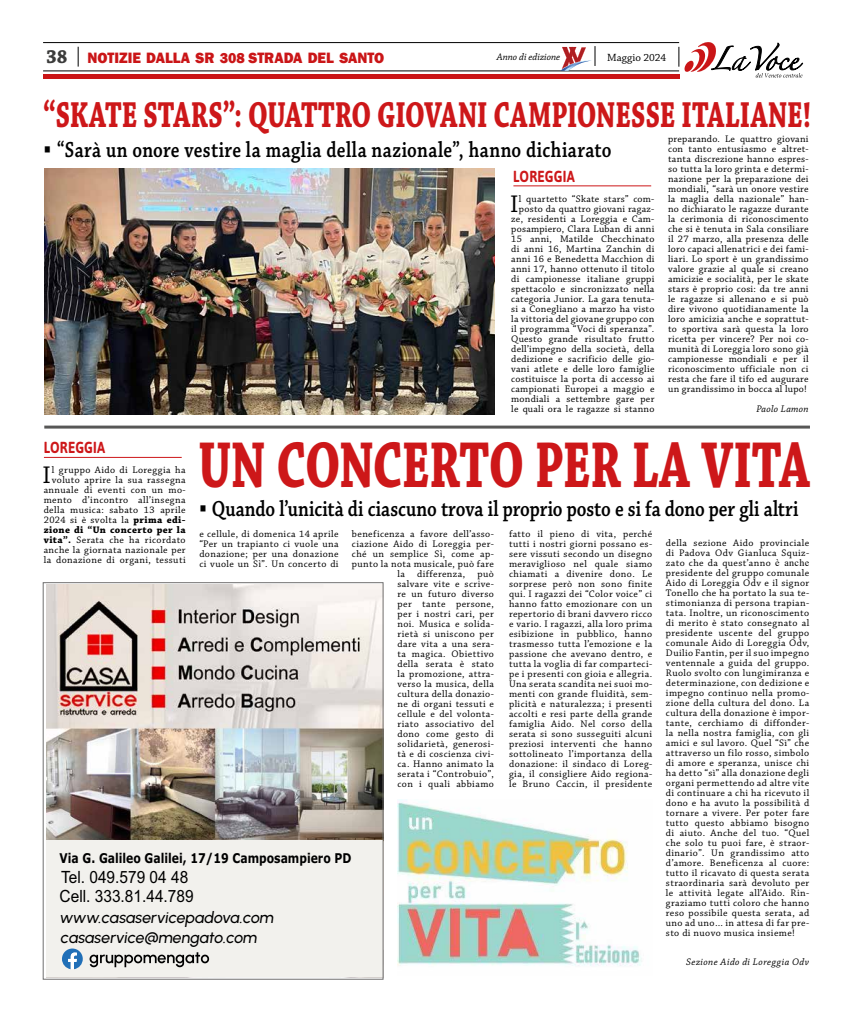
<style>
.page{position:relative;width:851px;height:1021px;background:#fff}
.page>*{position:absolute;margin:0;border:0;box-sizing:border-box;transform-origin:0 0}
.t1{font:700 68.3px "Chaparral Pro";letter-spacing:-.015em;color:#cd1719;scale:.71 1}
.t2{font:700 38px "Chaparral Pro";letter-spacing:-.005em;color:#cd1719;scale:.71 1}
.t3{font:25.4px "Chaparral Pro";color:#000}
.t4{font:600 23px "Chaparral Pro";letter-spacing:.01em;color:#000;scale:.81 1}
.t5{font:700 20px "Chaparral Pro";color:#3c3c3b;scale:.95 1}
.t6{font:16.9px/19.2px "Arial";color:#000;scale:.92 1}
.t7{font:italic 500 16px "Urbanist";letter-spacing:-.005em;color:#000}
.t8{font:700 16px "Asap";letter-spacing:.015em;color:#cd1719;scale:.82 1}
.t9{font:800 15.4px "Franklin Gothic";letter-spacing:-.005em;color:#ca1517;scale:.95 1}
.t10{font:700 13.4px "Verdana";color:#000;scale:.81 1}
.t11{font:11px "Chaparral Pro";color:#000}
.t12{font:10px/10px "Chaparral Pro";letter-spacing:.035em;color:#000;text-align:justify}
.t13{font:italic 10px "Chaparral Pro";letter-spacing:.035em;color:#000}
.t14{font:italic 10px "Chaparral Pro";color:#000}
.s1{font-size:15px}
.s2{font-family:"Arial";font-weight:700}
.s3{font-weight:700}
.s4{font-family:"Times New Roman"}
</style>
<div class="page">
<div style="left:43px;top:74px;width:636px;height:5px;background:#ca1517"></div>
<hr style="left:43px;top:42px;width:636px;height:1px;background:#000">
<svg style="left:78px;top:47px;width:1px;height:20px"></svg>
<svg style="left:678px;top:42px;width:125px;height:35px"></svg>
<hr style="left:43px;top:71px;width:636px;height:1px;background:#000">
<svg style="left:560px;top:46px;width:35px;height:25px"></svg>
<img style="left:46px;top:584px;width:335px;height:393px">
<div style="left:47px;top:840px;width:336px;height:136px;background:#f2f1ed"></div>
<svg style="left:62px;top:948px;width:21px;height:21px"></svg>
<svg style="left:90px;top:952px;width:119px;height:15px"></svg>
<div style="left:43px;top:582px;width:340px;height:397px;border:1px solid #706f6f"></div>
<hr style="left:44px;top:425px;width:765px;height:3px;background:#575756">
<hr style="left:44px;top:457px;width:138px;height:1px;background:#cd1719">
<hr style="left:513px;top:185px;width:138px;height:1px;background:#cd1719">
<img style="left:44px;top:168px;width:451px;height:247px">
<img style="left:397px;top:799px;width:245px;height:167px">
<h3 class="t5" style="left:46px;top:44px;width:24px">38</h3>
<p class="t14" style="left:496px;top:51px;width:65px">Anno di edizione</p>
<p class="t11" style="left:607px;top:51px;width:61px">Maggio 2024</p>
<h3 class="t9" style="left:87px;top:48px;width:313px">NOTIZIE DALLA SR <span class="s1">308</span> STRADA DEL SANTO</h3>
<h2 class="t2" style="left:43px;top:93px;width:1083px">“SKATE STARS”: QUATTRO GIOVANI CAMPIONESSE ITALIANE!</h2>
<h3 class="t4" style="left:44px;top:136px;width:701px"><span class="s2">▪</span> “Sarà un onore vestire la maglia della nazionale”, hanno dichiarato</h3>
<h3 class="t3" style="left:510px;top:190px;width:10px">I</h3>
<p class="t12" style="left:668px;top:134px;width:142px">preparando. Le quattro giovani con tanto entusiasmo e altret&shy;tanta discrezione hanno espres&shy;so tutta la loro grinta e determi&shy;nazione per la preparazione dei mondiali, “sarà un onore vestire la maglia della nazionale” han&shy;no dichiarato le ragazze durante la cerimonia di riconoscimento che si è tenuta in Sala consiliare il 27 marzo, alla presenza delle loro capaci allenatrici e dei fami&shy;liari. Lo sport è un grandissimo valore grazie al quale si creano amicizie e socialità, per le skate stars è proprio cosi: da tre anni le ragazze si allenano e si può dire vivono quotidianamente la loro amicizia anche e soprattut&shy;to sportiva sarà questa la loro ricetta per vincere? Per noi co&shy;munità di Loreggia loro sono già campionesse mondiali e per il riconoscimento ufficiale non ci resta che fare il tifo ed augurare un grandissimo in bocca al lupo!</p>
<p class="t13" style="left:756px;top:403px;width:54px">Paolo Lamon</p>
<h3 class="t8" style="left:513px;top:165px;width:76px">LOREGGIA</h3>
<p class="t12" style="left:511px;top:194px;width:145px;text-align:right">l quartetto “Skate stars” com&shy;posto da quattro giovani ragaz&shy;ze, residenti a Loreggia e Cam&shy;posampiero, Clara Luban di anni<br>15 anni, Matilde Checchinato di anni 16, Martina Zanchin di anni 16 e Benedetta Macchion di anni 17, hanno ottenuto il titolo di campionesse italiane gruppi spettacolo e sincronizzato nella categoria Junior. La gara tenuta&shy;si a Conegliano a marzo ha visto la vittoria del giovane gruppo con il programma “Voci di speranza”.<br>Questo grande risultato frutto dell’impegno della società, della dedizione e sacrificio delle gio&shy;vani atlete e delle loro famiglie costituisce la porta di accesso ai campionati Europei a maggio e mondiali a settembre gare per le quali ora le ragazze si stanno</p>
<h3 class="t8" style="left:44px;top:437px;width:76px">LOREGGIA</h3>
<h1 class="t1" style="left:198px;top:425px;width:862px">UN CONCERTO PER LA VITA</h1>
<h3 class="t4" style="left:200px;top:495px;width:740px"><span class="s2">▪</span> Quando l’unicità di ciascuno trova il proprio posto e si fa dono per gli altri</h3>
<p class="t12" style="left:44px;top:465px;width:143px;text-align:right">l gruppo Aido di Loreggia ha voluto aprire la sua rassegna annuale di eventi con un mo&shy;mento d’incontro all’insegna della musica: sabato 13 aprile<br>2024 si è svolta la <span class="s3">prima edi&shy;zione di “Un concerto per la vita”.</span> Serata che ha ricordato anche la giornata nazionale per la donazione di organi, tessuti</p>
<h3 class="t3" style="left:43px;top:461px;width:10px">I</h3>
<p class="t12" style="left:199px;top:529px;width:141px">e cellule, di domenica 14 aprile “Per un trapianto ci vuole una donazione; per una donazione ci vuole un S<span class="s4">ì</span>”. Un concerto di</p>
<p class="t12" style="left:352px;top:529px;width:143px;text-align:right">beneficenza a favore dell’asso&shy;ciazione Aido di Loreggia per&shy;ché un semplice S<span class="s4">ì</span>, come ap&shy;punto la nota musicale, può fare la differenza, può<br>salvare vite e scrive-<br>re un futuro diverso<br>per tante persone,<br>per i nostri cari, per<br>noi. Musica e solida-<br>rietà si uniscono per<br>dare vita a una sera-<br>ta magica. Obiettivo<br>della serata è stato<br>la promozione, attra-<br>verso la musica, della<br>cultura della donazio-<br>ne di organi tessuti e<br>cellule e del volonta-<br>riato associativo del<br>dono come gesto di solidarietà, generosi-<br>tà e di coscienza civi-<br>ca. Hanno animato la<br>serata i “Controbuio”,<br>con i quali abbiamo</p>
<p class="t12" style="left:509px;top:529px;width:145px">fatto il pieno di vita, perché tutti i nostri giorni possano es&shy;sere vissuti secondo un disegno meraviglioso nel quale siamo chiamati a divenire dono. Le sorprese però non sono finite qui. I ragazzi dei “Color voice” ci hanno fatto emozionare con un repertorio di brani davvero ricco e vario. I ragazzi, alla loro prima esibizione in pubblico, hanno trasmesso tutta l’emozione e la passione che avevano dentro, e tutta la voglia di far comparteci&shy;pe i presenti con gioia e allegria.<br>Una serata scandita nei suoi mo&shy;menti con grande fluidità, sem&shy;plicità e naturalezza; i presenti accolti e resi parte della grande famiglia Aido. Nel corso della serata si sono susseguiti alcuni preziosi interventi che hanno sottolineato l’importanza della donazione: il sindaco di Loreg&shy;gia, il consigliere Aido regiona&shy;le Bruno Caccin, il presidente</p>
<p class="t12" style="left:666px;top:538px;width:145px">della sezione Aido provinciale di Padova Odv Gianluca Squiz&shy;zato che da quest’anno <span class="s4">è anche </span>presidente del gruppo comunale Aido di Loreggia Odv e il signor Tonello che ha portato la sua te&shy;stimonianza di persona trapian&shy;tata. Inoltre, un riconoscimento di merito è stato consegnato al presidente uscente del gruppo comunale Aido di Loreggia Odv, Duilio Fantin, per il suo impegno ventennale a guida del gruppo.<br>Ruolo svolto con lungimiranza e determinazione, con dedizione e impegno continuo nella promo&shy;zione della cultura del dono. La cultura della donazione è impor&shy;tante, cerchiamo di diffonder&shy;la nella nostra famiglia, con gli amici e sul lavoro. Quel “Sì” che attraverso un filo rosso, simbolo di amore e speranza, unisce chi ha detto “sì” alla donazione degli organi permettendo ad altre vite di continuare a chi ha ricevuto il dono e ha avuto la possibilità d tornare a vivere. Per poter fare tutto questo abbiamo bisogno di aiuto. Anche del tuo. “Quel che solo tu puoi fare, è straor&shy;dinario”. Un grandissimo atto d’amore. Beneficenza al cuore: tutto il ricavato di questa serata straordinaria sarà devoluto per le attività legate all’Aido. Rin&shy;graziamo tutti coloro che hanno reso possibile questa serata, ad uno ad uno… in attesa di far pre&shy;sto di nuovo musica insieme!</p>
<p class="t13" style="left:686px;top:956px;width:125px">Sezione Aido di Loreggia Odv</p>
<h3 class="t10" style="left:60px;top:848px;width:362px">Via G. Galileo Galilei, 17/19 Camposampiero PD</h3>
<h3 class="t6" style="left:60px;top:867px;width:147px">Tel. 049.579 04 48<br>Cell. 333.81.44.789</h3>
<h3 class="t7" style="left:60px;top:906px;width:215px">www.casaservicepadova.com</h3>
<h3 class="t7" style="left:61px;top:926px;width:198px">casaservice@mengato.com</h3>
</div>
